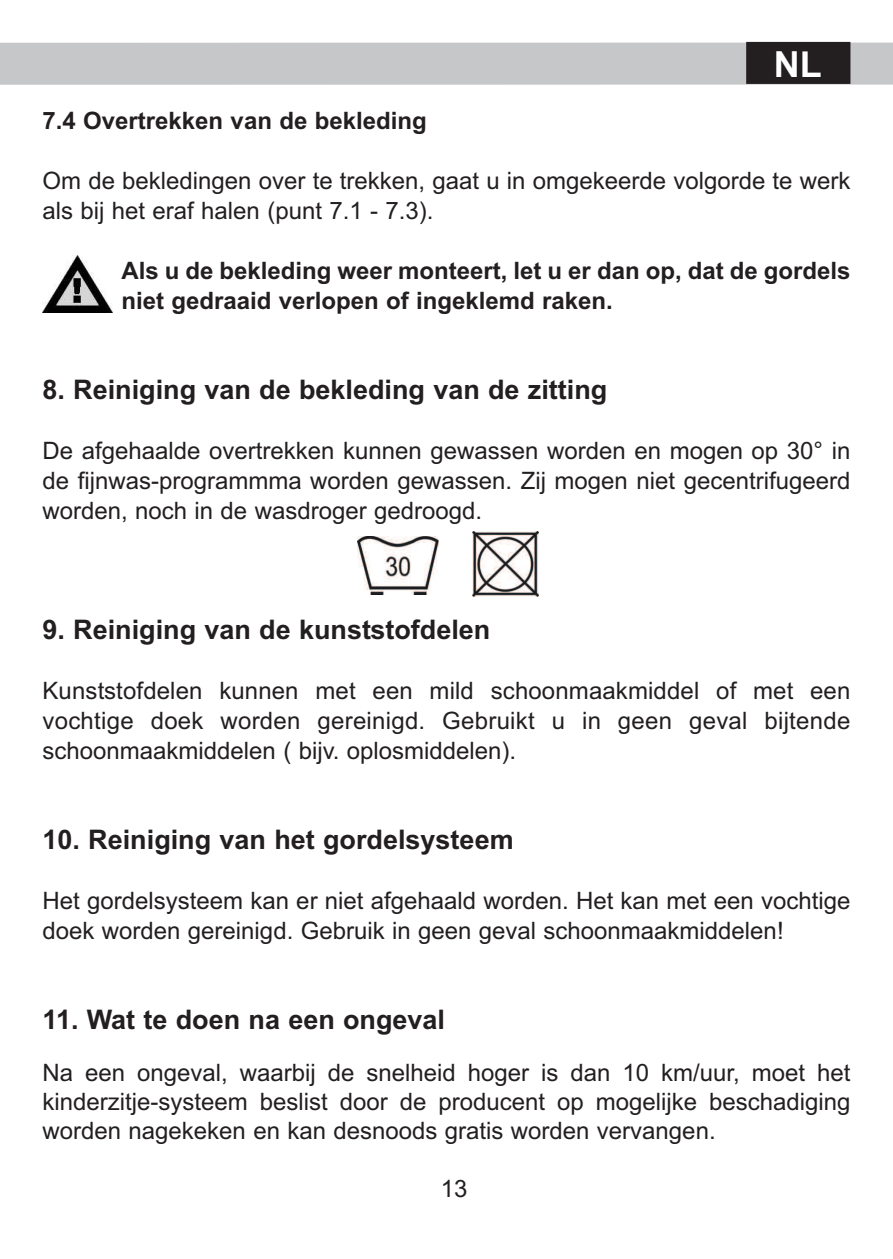
<style>
.page{position:relative;width:893px;height:1259px;background:#fff}
.page>*{position:absolute;margin:0;border:0;box-sizing:border-box;transform-origin:0 0}
.t1{font:700 36px "Arial";color:#fff}
.t2{font:700 27px "Arial";color:#231f20}
.t3{font:24px/30px "Arial";color:#231f20;text-align:justify}
.t4{font:700 24px/30px "Arial";color:#231f20}
</style>
<div class="page">
<div style="left:0;top:43px;width:893px;height:42px;background:#c6c7c9"></div>
<div style="left:746px;top:42px;width:104px;height:42px;background:#231f20"></div>
<img style="left:43px;top:255px;width:69px;height:58px">
<img style="left:472px;top:531px;width:66px;height:66px">
<img style="left:358px;top:536px;width:81px;height:59px">
<h1 class="t1" style="left:774px;top:43px;width:49px">NL</h1>
<p class="t4" style="left:43px;top:106px;width:386px">7.4 Overtrekken van de bekleding</p>
<p class="t3" style="left:43px;top:166px;width:809px">Om de bekledingen over te trekken, gaat u in omgekeerde volgorde te werk als bij het eraf halen (punt 7.1 - 7.3).</p>
<p class="t4" style="left:121px;top:256px;width:731px">Als u de bekleding weer monteert, let u er dan op, dat de gordels niet gedraaid verlopen of ingeklemd raken.</p>
<p class="t2" style="left:43px;top:374px;width:566px">8. Reiniging van de bekleding van de zitting</p>
<p class="t3" style="left:43px;top:436px;width:809px">De afgehaalde overtrekken kunnen gewassen worden en mogen op 30° in de fijnwas-programmma worden gewassen. Zij mogen niet gecentrifugeerd worden, noch in de wasdroger gedroogd.</p>
<p class="t2" style="left:43px;top:614px;width:449px">9. Reiniging van de kunststofdelen</p>
<p class="t3" style="left:43px;top:676px;width:809px">Kunststofdelen kunnen met een mild schoonmaakmiddel of met een vochtige doek worden gereinigd. Gebruikt u in geen geval bijtende schoonmaakmiddelen ( bijv. oplosmiddelen).</p>
<p class="t2" style="left:43px;top:824px;width:473px">10. Reiniging van het gordelsysteem</p>
<p class="t3" style="left:43px;top:886px;width:809px">Het gordelsysteem kan er niet afgehaald worden. Het kan met een vochtige doek worden gereinigd. Gebruik in geen geval schoonmaakmiddelen!</p>
<p class="t2" style="left:43px;top:1004px;width:404px">11. Wat te doen na een ongeval</p>
<p class="t3" style="left:43px;top:1058px;width:809px;line-height:28.8px">Na een ongeval, waarbij de snelheid hoger is dan 10 km/uur, moet het kinderzitje-systeem beslist door de producent op mogelijke beschadiging worden nagekeken en kan desnoods gratis worden vervangen.</p>
<p class="t3" style="left:441px;top:1173px;width:28px">13</p>
</div>
